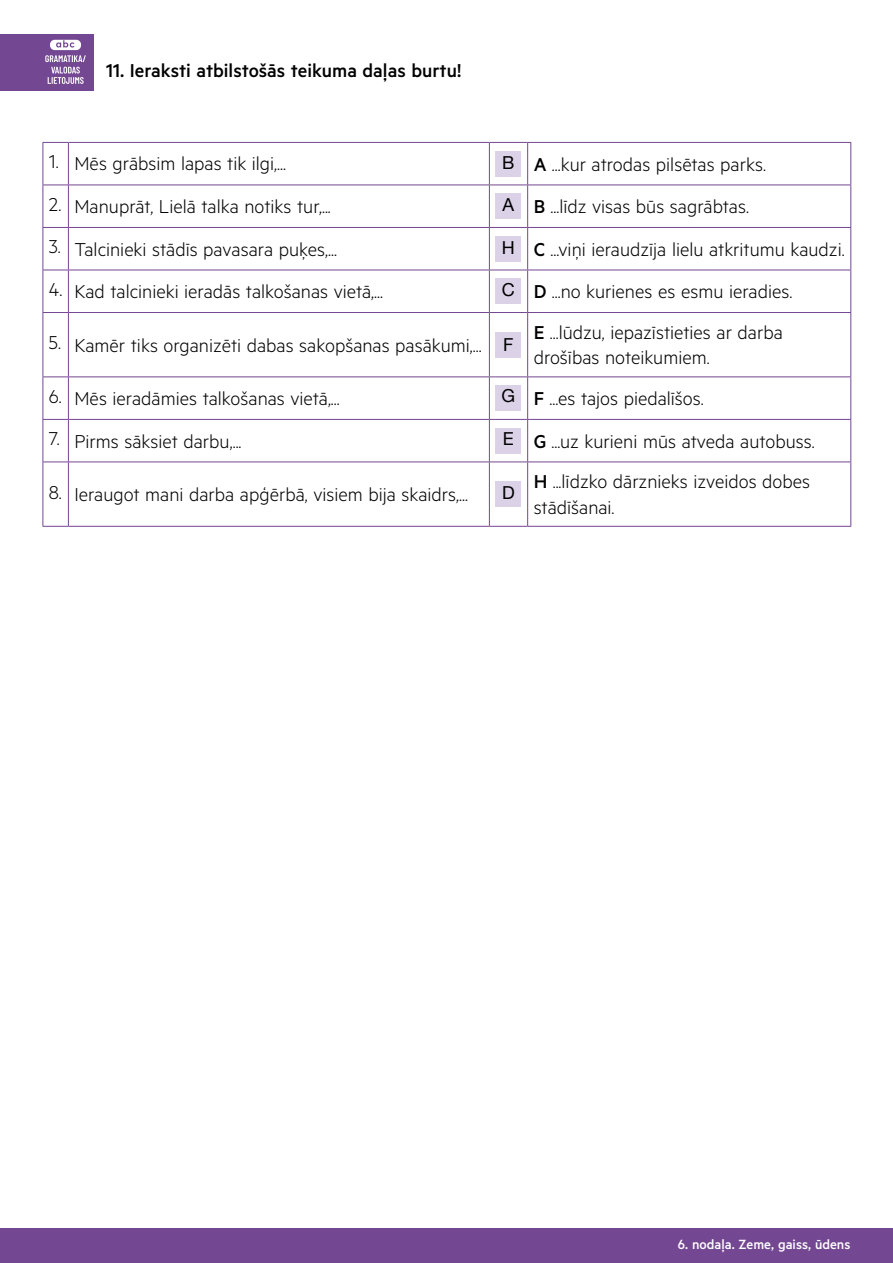
<style>
.page{position:relative;width:893px;height:1263px;background:#fff}
.page>*{position:absolute;margin:0;border:0;box-sizing:border-box;transform-origin:0 0}
.t1{font:300 21px/25.2px "Metric";color:#000}
.t2{font:500 21px "Metric";color:#000}
.t3{font:18px "Helvetica Neue LT Pro";color:#000}
.t4{font:500 15px "Metric";color:#fff}
.s1{font-weight:500}
</style>
<div class="page">
<div style="left:0;top:1229px;width:893px;height:34px;background:#744792"></div>
<div style="left:0;top:34px;width:94px;height:56px;background:#744792"></div>
<svg style="left:45px;top:55px;width:41px;height:29px"></svg>
<div style="left:50px;top:40px;width:31px;height:10px;background:#fff;border-radius:5px"></div>
<svg style="left:56px;top:40px;width:18px;height:8px"></svg>
<svg style="left:43px;top:142px;width:25px;height:1px"></svg>
<hr style="left:43px;top:143px;width:1px;height:42px;background:#744792">
<hr style="left:489px;top:142px;width:39px;height:1px;background:#744792">
<svg style="left:44px;top:185px;width:24px;height:1px"></svg>
<hr style="left:43px;top:185px;width:1px;height:42px;background:#744792">
<hr style="left:489px;top:185px;width:39px;height:1px;background:#744792">
<svg style="left:43px;top:227px;width:25px;height:1px"></svg>
<hr style="left:43px;top:228px;width:1px;height:42px;background:#744792">
<hr style="left:489px;top:227px;width:39px;height:1px;background:#744792">
<svg style="left:44px;top:270px;width:24px;height:1px"></svg>
<hr style="left:43px;top:270px;width:1px;height:42px;background:#744792">
<hr style="left:489px;top:270px;width:39px;height:1px;background:#744792">
<svg style="left:43px;top:312px;width:25px;height:1px"></svg>
<hr style="left:43px;top:313px;width:1px;height:63px;background:#744792">
<hr style="left:489px;top:312px;width:39px;height:1px;background:#744792">
<svg style="left:43px;top:376px;width:25px;height:1px"></svg>
<hr style="left:43px;top:377px;width:1px;height:42px;background:#744792">
<hr style="left:489px;top:376px;width:39px;height:1px;background:#744792">
<svg style="left:43px;top:419px;width:25px;height:1px"></svg>
<hr style="left:43px;top:420px;width:1px;height:42px;background:#744792">
<hr style="left:489px;top:419px;width:39px;height:1px;background:#744792">
<svg style="left:44px;top:462px;width:24px;height:1px"></svg>
<hr style="left:43px;top:462px;width:1px;height:64px;background:#744792">
<hr style="left:489px;top:462px;width:39px;height:1px;background:#744792">
<svg style="left:43px;top:526px;width:25px;height:1px"></svg>
<hr style="left:489px;top:526px;width:39px;height:1px;background:#744792">
<hr style="left:68px;top:142px;width:421px;height:1px;background:#744792">
<hr style="left:68px;top:143px;width:1px;height:42px;background:#744792">
<hr style="left:489px;top:143px;width:1px;height:42px;background:#744792">
<hr style="left:68px;top:185px;width:421px;height:1px;background:#744792">
<hr style="left:68px;top:185px;width:1px;height:42px;background:#744792">
<hr style="left:489px;top:185px;width:1px;height:42px;background:#744792">
<hr style="left:68px;top:227px;width:421px;height:1px;background:#744792">
<hr style="left:68px;top:228px;width:1px;height:42px;background:#744792">
<hr style="left:489px;top:228px;width:1px;height:42px;background:#744792">
<hr style="left:68px;top:270px;width:421px;height:1px;background:#744792">
<hr style="left:68px;top:270px;width:1px;height:42px;background:#744792">
<hr style="left:489px;top:270px;width:1px;height:42px;background:#744792">
<hr style="left:68px;top:312px;width:421px;height:1px;background:#744792">
<hr style="left:68px;top:313px;width:1px;height:63px;background:#744792">
<hr style="left:489px;top:313px;width:1px;height:63px;background:#744792">
<hr style="left:68px;top:376px;width:421px;height:1px;background:#744792">
<hr style="left:68px;top:377px;width:1px;height:42px;background:#744792">
<hr style="left:489px;top:377px;width:1px;height:42px;background:#744792">
<hr style="left:68px;top:419px;width:421px;height:1px;background:#744792">
<hr style="left:68px;top:420px;width:1px;height:42px;background:#744792">
<hr style="left:489px;top:420px;width:1px;height:42px;background:#744792">
<hr style="left:68px;top:462px;width:421px;height:1px;background:#744792">
<hr style="left:68px;top:462px;width:1px;height:64px;background:#744792">
<hr style="left:489px;top:462px;width:1px;height:64px;background:#744792">
<hr style="left:68px;top:526px;width:421px;height:1px;background:#744792">
<hr style="left:528px;top:142px;width:323px;height:1px;background:#744792">
<hr style="left:527px;top:143px;width:1px;height:42px;background:#744792">
<hr style="left:850px;top:143px;width:1px;height:42px;background:#744792">
<hr style="left:528px;top:185px;width:323px;height:1px;background:#744792">
<hr style="left:527px;top:185px;width:1px;height:42px;background:#744792">
<hr style="left:850px;top:185px;width:1px;height:42px;background:#744792">
<hr style="left:528px;top:227px;width:323px;height:1px;background:#744792">
<hr style="left:527px;top:228px;width:1px;height:42px;background:#744792">
<hr style="left:850px;top:228px;width:1px;height:42px;background:#744792">
<hr style="left:528px;top:270px;width:323px;height:1px;background:#744792">
<hr style="left:527px;top:270px;width:1px;height:42px;background:#744792">
<hr style="left:850px;top:270px;width:1px;height:42px;background:#744792">
<hr style="left:528px;top:312px;width:323px;height:1px;background:#744792">
<hr style="left:527px;top:313px;width:1px;height:63px;background:#744792">
<hr style="left:850px;top:313px;width:1px;height:63px;background:#744792">
<hr style="left:528px;top:376px;width:323px;height:1px;background:#744792">
<hr style="left:527px;top:377px;width:1px;height:42px;background:#744792">
<hr style="left:850px;top:377px;width:1px;height:42px;background:#744792">
<hr style="left:528px;top:419px;width:323px;height:1px;background:#744792">
<hr style="left:527px;top:420px;width:1px;height:42px;background:#744792">
<hr style="left:850px;top:420px;width:1px;height:42px;background:#744792">
<hr style="left:528px;top:462px;width:323px;height:1px;background:#744792">
<hr style="left:527px;top:462px;width:1px;height:64px;background:#744792">
<hr style="left:850px;top:462px;width:1px;height:64px;background:#744792">
<hr style="left:528px;top:526px;width:323px;height:1px;background:#744792">
<div style="left:495px;top:151px;width:26px;height:25px;background:#dbd2e8"></div>
<div style="left:495px;top:193px;width:26px;height:26px;background:#dbd2e8"></div>
<div style="left:495px;top:236px;width:26px;height:25px;background:#dbd2e8"></div>
<div style="left:495px;top:278px;width:26px;height:26px;background:#dbd2e8"></div>
<div style="left:495px;top:332px;width:26px;height:25px;background:#dbd2e8"></div>
<div style="left:495px;top:385px;width:26px;height:26px;background:#dbd2e8"></div>
<div style="left:495px;top:428px;width:26px;height:25px;background:#dbd2e8"></div>
<div style="left:495px;top:481px;width:26px;height:26px;background:#dbd2e8"></div>
<p class="t2" style="left:106px;top:58px;width:357px">11. Ieraksti atbilstošās teikuma daļas burtu!</p>
<p class="t1" style="left:49px;top:150px;width:239px">1. Mēs grābsim lapas tik ilgi,...</p>
<p class="t1" style="left:534px;top:150px;width:234px"><span class="s1">A</span> ...kur atrodas pilsētas parks.</p>
<p class="t1" style="left:49px;top:193px;width:284px">2. Manuprāt, Lielā talka notiks tur,...</p>
<p class="t1" style="left:534px;top:193px;width:217px"><span class="s1">B</span> ...līdz visas būs sagrābtas.</p>
<p class="t1" style="left:49px;top:235px;width:290px">3. Talcinieki stādīs pavasara puķes,...</p>
<p class="t1" style="left:534px;top:235px;width:313px"><span class="s1">C</span> ...viņi ieraudzīja lielu atkritumu kaudzi.</p>
<p class="t1" style="left:49px;top:278px;width:336px">4. Kad talcinieki ieradās talkošanas vietā,...</p>
<p class="t1" style="left:534px;top:278px;width:260px"><span class="s1">D</span> ...no kurienes es esmu ieradies.</p>
<p class="t1" style="left:49px;top:331px;width:434px">5. Kamēr tiks organizēti dabas sakopšanas pasākumi,...</p>
<p class="t1" style="left:534px;top:319px;width:251px"><span class="s1">E</span> ...lūdzu, iepazīstieties ar darba drošības noteikumiem.</p>
<p class="t1" style="left:49px;top:385px;width:292px">6. Mēs ieradāmies talkošanas vietā,...</p>
<p class="t1" style="left:534px;top:385px;width:172px"><span class="s1">F</span> ...es tajos piedalīšos.</p>
<p class="t1" style="left:49px;top:427px;width:194px">7. Pirms sāksiet darbu,...</p>
<p class="t1" style="left:534px;top:427px;width:283px"><span class="s1">G</span> ...uz kurieni mūs atveda autobuss.</p>
<p class="t1" style="left:49px;top:481px;width:421px">8. Ieraugot mani darba apģērbā, visiem bija skaidrs,...</p>
<p class="t1" style="left:534px;top:468px;width:278px"><span class="s1">H</span> ...līdzko dārznieks izveidos dobes stādīšanai.</p>
<p class="t3" style="left:502px;top:152px;width:14px">B</p>
<p class="t3" style="left:502px;top:194px;width:13px">A</p>
<p class="t3" style="left:502px;top:237px;width:14px">H</p>
<p class="t3" style="left:502px;top:279px;width:14px">C</p>
<p class="t3" style="left:503px;top:334px;width:12px">F</p>
<p class="t3" style="left:501px;top:385px;width:15px">G</p>
<p class="t3" style="left:503px;top:428px;width:12px">E</p>
<p class="t3" style="left:502px;top:482px;width:14px">D</p>
<p class="t4" style="left:678px;top:1236px;width:174px">6. nodaļa. Zeme, gaiss, ūdens</p>
</div>
